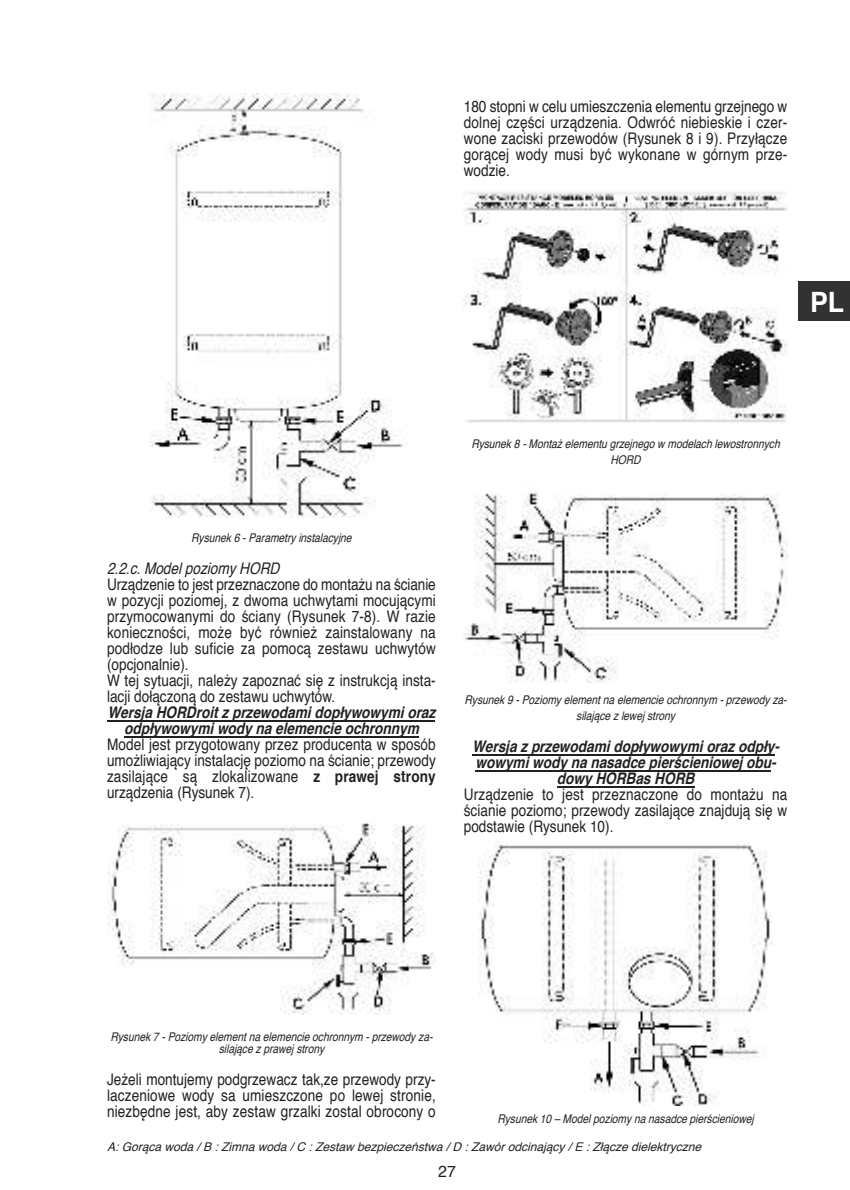
<style>
.page{position:relative;width:850px;height:1190px;background:#fff}
.page>*{position:absolute;margin:0;border:0;box-sizing:border-box;transform-origin:0 0}
.t1{font:700 28px "Helvetica";color:#fff;scale:.95 1}
.t2{font:16px/16px "Helvetica";letter-spacing:.01em;color:#222122;text-align:justify;scale:.85 1}
.t3{font:italic 700 16px/16px "Helvetica";color:#222122;text-align:center;scale:.85 1}
.t4{font:italic 16px "Helvetica";color:#222122;scale:.85 1}
.t5{font:16px "Helvetica";letter-spacing:.01em;color:#222122}
.t6{font:italic 12px/16px "Helvetica";color:#222122;text-align:center;scale:.85 1}
.t7{font:italic 12px "Helvetica";color:#222122}
.s1{font-weight:700}
</style>
<div class="page">
<div style="left:799px;top:281px;width:51px;height:40px;background:#333233"></div>
<hr style="left:472px;top:754px;width:302px;height:2px;background:#222122">
<hr style="left:476px;top:770px;width:295px;height:2px;background:#222122">
<hr style="left:557px;top:786px;width:137px;height:2px;background:#222122">
<img style="left:149px;top:94px;width:259px;height:424px">
<img style="left:107px;top:823px;width:329px;height:191px">
<hr style="left:108px;top:720px;width:327px;height:2px;background:#222122">
<hr style="left:124px;top:736px;width:295px;height:2px;background:#222122">
<img style="left:464px;top:192px;width:323px;height:231px">
<img style="left:464px;top:492px;width:323px;height:190px">
<img style="left:478px;top:843px;width:295px;height:262px">
<p class="t2" style="left:464px;top:100px;width:382px">180 stopni w celu umieszczenia elementu grzejnego w dolnej części urządzenia. Odwróć niebieskie i czer&shy;wone zaciski przewodów (Rysunek 8 i 9). Przyłącze gorącej wody musi być wykonane w górnym prze&shy;wodzie.</p>
<h1 class="t1" style="left:810px;top:291px;width:37px">PL</h1>
<p class="t6" style="left:471px;top:437px;width:367px">Rysunek 8 -Montaż elementu grzejnego w modelach lewostronnych<br>HORD</p>
<p class="t6" style="left:191px;top:531px;width:193px">Rysunek 6 -Parametry instalacyj ne</p>
<p class="t4" style="left:107px;top:562px;width:208px">2.2.c.Modelpoziomy HORD</p>
<p class="t2" style="left:107px;top:578px;width:388px;text-align:left">Urządzenie to jest przeznaczone do montażu na ścianie w pozycji poziomej, z dwoma uchwytami mocującymi przymocowanymi do ściany (Rysunek 7-8). W razie konieczności, może być również zainstalowany na podłodze lub suficie za pomocą zestawu uchwytów (opcjonalnie).<br>W tej sytuacji, należy zapoznać się z instrukcją insta&shy;lacji dołączoną do zestawu uchwytów.</p>
<p class="t3" style="left:108px;top:706px;width:391px">Wersja HORDroitz przewodamidopływowy mioraz odpływowymiwody na elemencie ochronnym</p>
<p class="t2" style="left:107px;top:738px;width:388px">Model jest przygotowany przez producenta w sposób umożliwiający instalację poziomo na ścianie; przewody zasilające są zlokalizowane <span class="s1">z prawej strony </span>urządzenia (Rysunek 7).</p>
<p class="t6" style="left:465px;top:693px;width:383px">Rysunek 9 -Poziomy elementna elemencie ochronnym -przewody za&shy;silające z lewej strony</p>
<p class="t3" style="left:472px;top:740px;width:366px">Wersja z przewodamidopływowy mioraz odpły - wowymiwody na nasadce pierścieniowej obu&shy;dowy HORBas HORB</p>
<p class="t2" style="left:464px;top:788px;width:382px">Urządzenie to jest przeznaczone do montażu na ścianie poziomo; przewody zasilające znajdują się w podstawie (Rysunek 10).</p>
<p class="t6" style="left:110px;top:1031px;width:383px;line-height:12px">Rysunek 7 -Poziomy elementna elemencie ochronnym -przewody za&shy;silające z prawej strony</p>
<p class="t2" style="left:107px;top:1072px;width:388px">Jeżeli montujemy podgrzewacz tak,ze przewody przy&shy;laczeniowe wody sa umieszczone po lewej stronie, niezbędne jest, aby zestaw grzalki zostal obrocony o</p>
<p class="t6" style="left:497px;top:1111px;width:303px">Rysunek 10 – Modelpoziomy na nasadce pierścieniowej</p>
<p class="t7" style="left:107px;top:1142px;width:599px">A:Gorąca woda / B :Zimna woda / C :Zestaw bezpieczeństwa / D :Zawórodcinający / E :Złącze dielektryczne</p>
<p class="t5" style="left:438px;top:1165px;width:19px">27</p>
</div>
